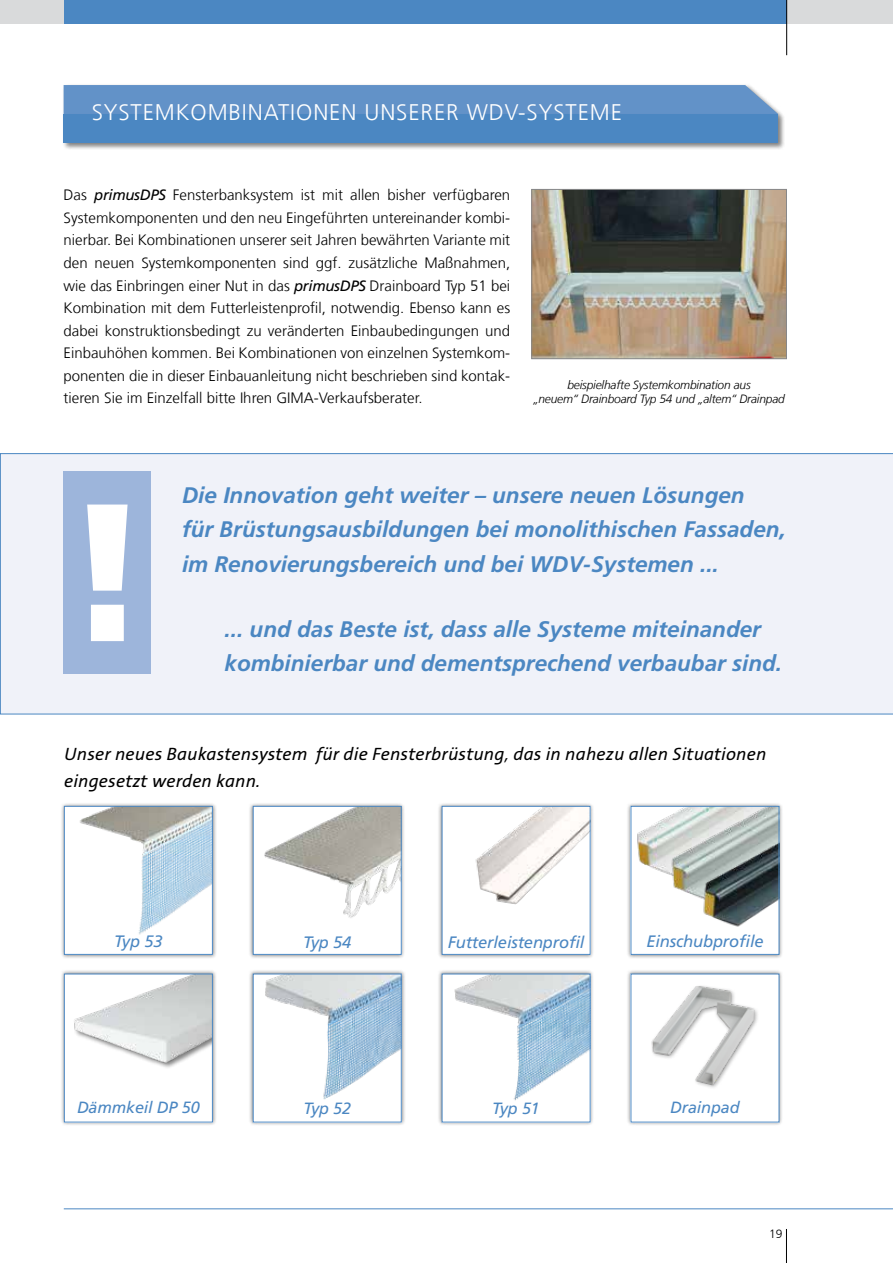
<style>
.page{position:relative;width:893px;height:1263px;background:#fff}
.page>*{position:absolute;margin:0;border:0;box-sizing:border-box;transform-origin:0 0}
.t1{font:italic 700 22.5px/34.5px "Frutiger LT Com";color:#4b87c2}
.t2{font:300 22.5px "Frutiger LT Com";letter-spacing:.04em;color:#fff}
.t3{font:italic 19.5px/27px "Stinnes Sans";letter-spacing:.01em;color:#000}
.t4{font:italic 16.5px "Frutiger LT Com";letter-spacing:-.01em;color:#4b87c2}
.t5{font:italic 16.35px "Frutiger LT Com";letter-spacing:-.01em;color:#4b87c2}
.t6{font:300 15px/22.5px "Frutiger LT Com";color:#000;text-align:justify}
.t7{font:italic 300 12px/14.4px "Frutiger LT Com";letter-spacing:-.015em;color:#000;text-align:center}
.t8{font:300 12px "Frutiger LT Com";color:#000}
.s1{font-weight:400;font-style:italic}
</style>
<div class="page">
<hr style="left:64px;top:1208px;width:829px;height:1px;background:#4b87c2">
<hr style="left:786px;top:1229px;width:1px;height:34px;background:#000">
<div style="left:0;top:0;width:893px;height:23px;background:#d9dadb"></div>
<div style="left:64px;top:0;width:723px;height:23px;background:#4b87c2"></div>
<hr style="left:786px;top:0;width:1px;height:55px;background:#000">
<div style="left:0;top:453px;width:893px;height:261px;background:#f0f2f9"></div>
<div style="left:62px;top:83px;width:724px;height:67px;background:#000;opacity:.5"></div>
<div style="left:64px;top:85px;width:714px;height:29px;background:#6292c8"></div>
<div style="left:64px;top:114px;width:714px;height:29px;background:#4b87c2"></div>
<img style="left:533px;top:191px;width:252px;height:166px">
<div style="left:531px;top:189px;width:256px;height:170px;border:1px solid #87888a"></div>
<div style="left:64px;top:472px;width:87px;height:202px;background:#9db5db"></div>
<svg style="left:87px;top:504px;width:41px;height:137px"></svg>
<div style="left:437px;top:802px;width:158px;height:157px;background:#000;opacity:.5"></div>
<div style="left:442px;top:806px;width:148px;height:148px;background:#fff"></div>
<img style="left:475px;top:808px;width:113px;height:97px">
<div style="left:442px;top:806px;width:148px;height:149px;border:1px solid #4b87c2"></div>
<div style="left:60px;top:802px;width:157px;height:157px;background:#000;opacity:.5"></div>
<img style="left:66px;top:808px;width:145px;height:145px">
<div style="left:64px;top:806px;width:149px;height:149px;border:1px solid #4b87c2"></div>
<div style="left:249px;top:802px;width:157px;height:157px;background:#000;opacity:.5"></div>
<img style="left:255px;top:808px;width:145px;height:145px">
<div style="left:253px;top:806px;width:149px;height:149px;border:1px solid #4b87c2"></div>
<div style="left:626px;top:802px;width:157px;height:157px;background:#000;opacity:.5"></div>
<img style="left:633px;top:808px;width:144px;height:145px">
<div style="left:631px;top:806px;width:148px;height:149px;border:1px solid #4b87c2"></div>
<div style="left:249px;top:969px;width:157px;height:157px;background:#000;opacity:.5"></div>
<img style="left:255px;top:976px;width:145px;height:144px">
<div style="left:253px;top:974px;width:149px;height:148px;border:1px solid #4b87c2"></div>
<div style="left:60px;top:969px;width:157px;height:157px;background:#000;opacity:.5"></div>
<div style="left:64px;top:974px;width:148px;height:148px;background:#fff"></div>
<img style="left:74px;top:976px;width:137px;height:92px">
<div style="left:64px;top:974px;width:149px;height:148px;border:1px solid #4b87c2"></div>
<div style="left:626px;top:969px;width:157px;height:157px;background:#000;opacity:.5"></div>
<div style="left:631px;top:974px;width:148px;height:148px;background:#fff"></div>
<img style="left:651px;top:986px;width:107px;height:102px">
<div style="left:437px;top:969px;width:158px;height:157px;background:#000;opacity:.5"></div>
<img style="left:444px;top:976px;width:144px;height:144px">
<h1 class="t2" style="left:92px;top:99px;width:532px">SYSTEMKOMBINATIONEN UNSERER WDV-SYSTEME</h1>
<p class="t6" style="left:64px;top:184px;width:448px">Das <span class="s1">primusDPS</span> Fensterbanksystem ist mit allen bisher verfügbaren Systemkomponenten und den neu Eingeführten untereinander kombi&shy;nierbar. Bei Kombinationen unserer seit Jahren bewährten Variante mit den neuen Systemkomponenten sind ggf. zusätzliche Maßnahmen, wie das Einbringen einer Nut in das <span class="s1">primusDPS</span> Drainboard Typ 51 bei Kombination mit dem Futterleistenprofil, notwendig. Ebenso kann es dabei konstruktionsbedingt zu veränderten Einbaubedingungen und Einbauhöhen kommen. Bei Kombinationen von einzelnen Systemkom&shy;ponenten die in dieser Einbauanleitung nicht beschrieben sind kontak&shy;tieren Sie im Einzelfall bitte Ihren GIMA-Verkaufsberater.</p>
<p class="t7" style="left:533px;top:377px;width:253px">beispielhafte Systemkombination aus<br>„neuem“ Drainboard Typ 54 und „altem“ Drainpad</p>
<h1 class="t1" style="left:182px;top:478px;width:605px">Die Innovation geht weiter – unsere neuen Lösungen<br>für Brüstungsausbildungen bei monolithischen Fassaden, im Renovierungsbereich und bei WDV-Systemen ...</h1>
<h1 class="t1" style="left:225px;top:612px;width:559px">... und das Beste ist, dass alle Systeme miteinander kombinierbar und dementsprechend verbaubar sind.</h1>
<h2 class="t3" style="left:64px;top:742px;width:704px">Unser neues Baukastensystem für die Fensterbrüstung, das in nahezu allen Situationen eingesetzt werden kann.</h2>
<p class="t4" style="left:114px;top:931px;width:50px">Typ 53</p>
<p class="t4" style="left:303px;top:932px;width:50px">Typ 54</p>
<p class="t4" style="left:448px;top:932px;width:138px">Futterleistenprofil</p>
<p class="t4" style="left:646px;top:931px;width:119px">Einschubprofile</p>
<p class="t5" style="left:77px;top:1098px;width:124px">Dämmkeil DP 50</p>
<p class="t5" style="left:303px;top:1099px;width:49px">Typ 52</p>
<p class="t5" style="left:492px;top:1099px;width:49px">Typ 51</p>
<p class="t5" style="left:670px;top:1098px;width:71px">Drainpad</p>
<p class="t8" style="left:769px;top:1227px;width:15px">19</p>
</div>
